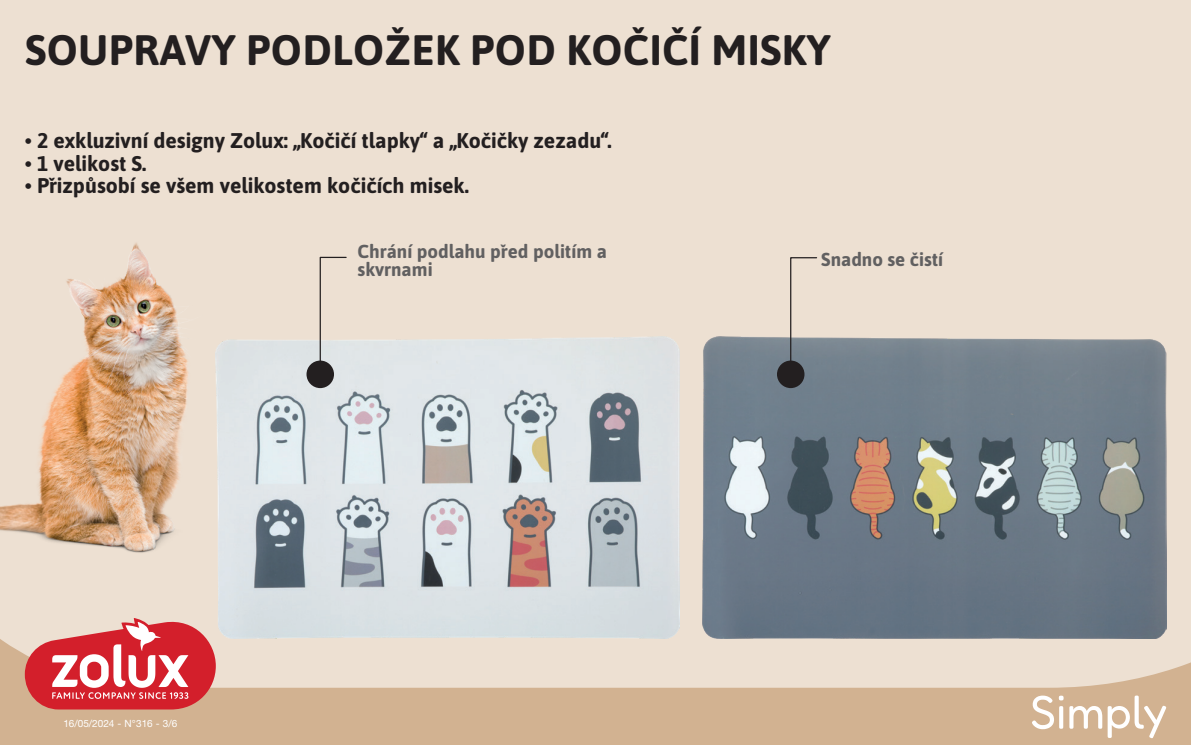
<style>
.page{position:relative;width:1191px;height:745px;background:#fff}
.page>*{position:absolute;margin:0;border:0;box-sizing:border-box;transform-origin:0 0}
.t1{font:700 42.5px "Asap";letter-spacing:.01em;color:#231f20}
.t2{font:700 21.25px "Asap";color:#231f20}
.t3{font:700 18.75px/18.1px "Asap";color:#616061}
.t4{font:10px "Helvetica Neue LT 55 Rm";color:#fff}
</style>
<div class="page">
<div style="left:0;top:0;width:1191px;height:692px;background:#ede0d2"></div>
<svg style="left:0;top:622px;width:1191px;height:122px;fill:#d2b291"></svg>
<svg style="left:1032px;top:695px;width:31px;height:33px"></svg>
<svg style="left:1069px;top:695px;width:97px;height:42px"></svg>
<img style="left:216px;top:336px;width:463px;height:302px">
<img style="left:703px;top:336px;width:463px;height:302px">
<svg style="left:789px;top:257px;width:29px;height:118px"></svg>
<div style="left:777px;top:360px;width:27px;height:28px;background:#231f20;border-radius:50%"></div>
<svg style="left:319px;top:256px;width:28px;height:119px"></svg>
<div style="left:306px;top:360px;width:28px;height:28px;background:#231f20;border-radius:50%"></div>
<img style="left:0;top:243px;width:274px;height:337px">
<svg style="left:25px;top:618px;width:191px;height:91px"></svg>
<h1 class="t1" style="left:25px;top:20px;width:807px">SOUPRAVY PODLOŽEK POD KOČIČÍ MISKY</h1>
<p class="t2" style="left:25px;top:126px;width:588px">• 2 exkluzivní designy Zolux: „Kočičí tlapky“ a „Kočičky zezadu“.</p>
<p class="t2" style="left:25px;top:148px;width:123px">• 1 velikost S.</p>
<p class="t2" style="left:25px;top:171px;width:445px">• Přizpůsobí se všem velikostem kočičích misek.</p>
<p class="t4" style="left:63px;top:717px;width:115px">16/05/2024 - N°316 - 3/6</p>
<p class="t3" style="left:357px;top:241px;width:251px">Chrání podlahu před politím a skvrnami</p>
<p class="t3" style="left:821px;top:249px;width:123px">Snadno se čistí</p>
</div>
